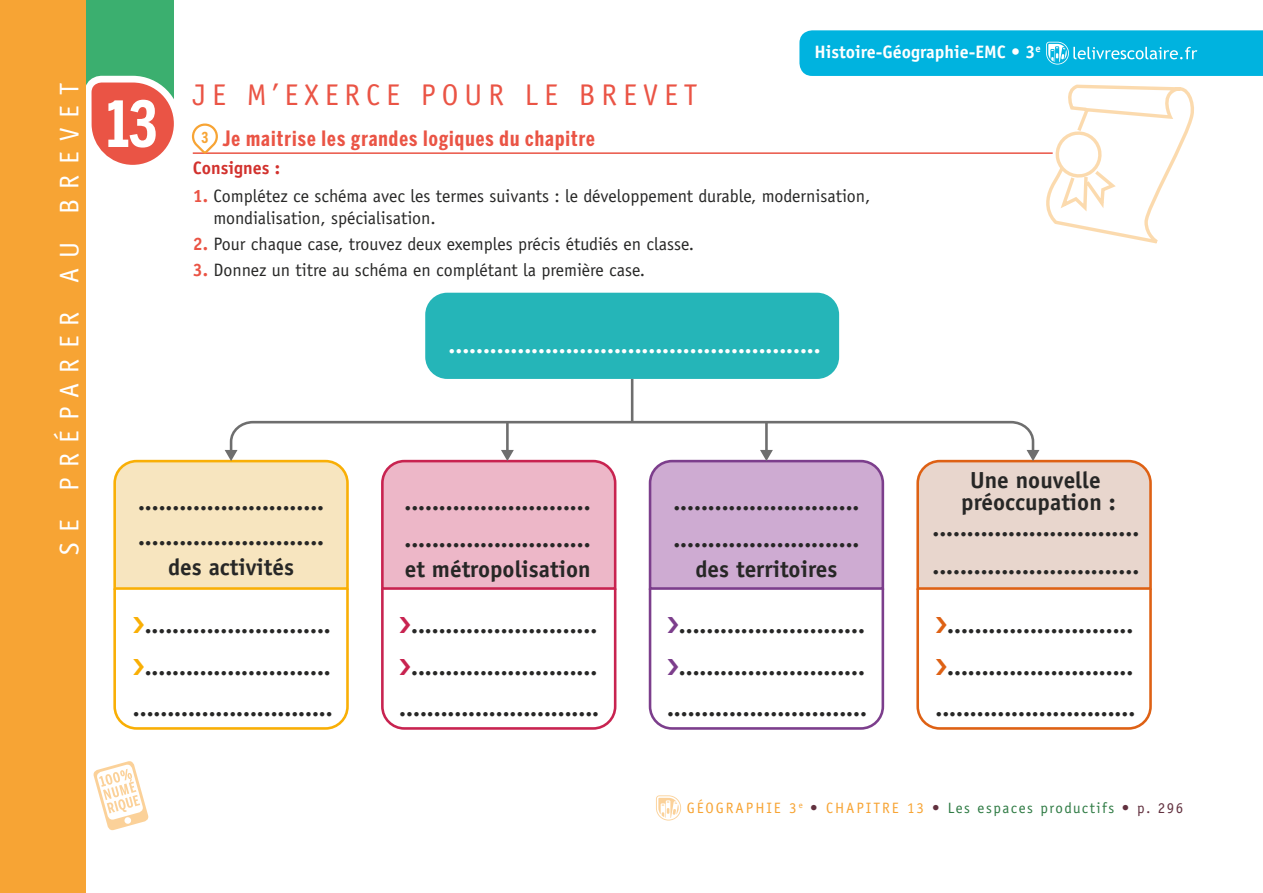
<style>
.page{position:relative;width:1263px;height:893px;background:#fff}
.page>*{position:absolute;margin:0;border:0;box-sizing:border-box;transform-origin:0 0}
.t1{font:700 63px "Benton Sans Comp";color:#fff}
.t2{font:30px "Officina Sans Std";letter-spacing:.2em;color:#ea5445}
.t3{font:27px "Officina Sans Std";letter-spacing:.38em;color:#fff}
.t4{font:700 23.25px/41.4px "Officina Sans Std";color:#272726;text-align:center}
.t5{font:700 23.25px "Officina Sans Std";color:#fff}
.t6{font:700 21px "Benton Sans Comp";letter-spacing:.05em;color:#ea5445}
.t7{font:18px/21.6px "Officina Sans Std";color:#272726}
.t8{font:700 18px "Officina Sans Std";color:#fff}
.t9{font:700 18px "Officina Sans Std";color:#d2322e}
.t10{font:15px "Officina Sans Std";letter-spacing:.13em;color:#f7a434}
.s1{font-size:15px;color:#f7a434}
.s2{font-weight:700;color:#ea5445}
.s3{color:#62313f}
.s4{color:#2f7b44}
</style>
<div class="page">
<svg style="left:799px;top:30px;width:464px;height:46px;background:#0bb6e0"></svg>
<div style="left:85px;top:0;width:89px;height:123px;background:#3baf6f"></div>
<svg style="left:1046px;top:84px;width:148px;height:160px"></svg>
<div style="left:0;top:0;width:85px;height:893px;background:#f7a434"></div>
<hr style="left:193px;top:152px;width:860px;height:2px;background:#ea5445">
<svg style="left:85px;top:69px;width:133px;height:109px"></svg>
<svg style="left:93px;top:761px;width:56px;height:70px"></svg>
<svg style="left:656px;top:795px;width:25px;height:25px"></svg>
<div style="left:425px;top:293px;width:414px;height:86px;background:#25b5b8;border-radius:22px"></div>
<hr style="left:631px;top:379px;width:2px;height:43px;background:#6e6e6e">
<svg style="left:113px;top:420px;width:1039px;height:310px"></svg>
<p class="t3" style="left:53px;top:555px;width:473px;rotate:-90deg">se préparer au brevet</p>
<h1 class="t1" style="left:107px;top:87px;width:52px">13</h1>
<p class="t2" style="left:193px;top:77px;width:506px">Je m’exerce pour le brevet</p>
<p class="t6" style="left:201px;top:126px;width:395px"><span class="s1">3</span> Je maitrise les grandes logiques du chapitre</p>
<p class="t8" style="left:814px;top:41px;width:228px">Histoire-Géographie-EMC • 3<sup>e</sup></p>
<p class="t9" style="left:193px;top:157px;width:89px">Consignes :</p>
<p class="t7" style="left:213px;top:186px;width:659px;text-indent:-21px"><span class="s2">1.</span> Complétez ce schéma avec les termes suivants : le développement durable, modernisation, mondialisation, spécialisation.</p>
<p class="t7" style="left:193px;top:233px;width:503px"><span class="s2">2.</span> Pour chaque case, trouvez deux exemples précis étudiés en classe.</p>
<p class="t7" style="left:193px;top:259px;width:454px"><span class="s2">3.</span> Donnez un titre au schéma en complétant la première case.</p>
<p class="t5" style="left:449px;top:330px;width:374px">......................................................</p>
<p class="t4" style="left:138px;top:481px;width:188px">...........................</p>
<p class="t4" style="left:404px;top:481px;width:188px">...........................</p>
<p class="t4" style="left:673px;top:481px;width:188px">...........................</p>
<p class="t4" style="left:961px;top:469px;width:156px;line-height:22px">Une nouvelle préoccupation :</p>
<p class="t4" style="left:932px;top:507px;width:208px">..............................</p>
<p class="t4" style="left:138px;top:516px;width:188px">...........................</p>
<p class="t4" style="left:404px;top:518px;width:188px">...........................</p>
<p class="t4" style="left:673px;top:518px;width:188px">...........................</p>
<p class="t4" style="left:168px;top:546px;width:127px">des activités</p>
<p class="t4" style="left:405px;top:548px;width:187px">et métropolisation</p>
<p class="t4" style="left:932px;top:545px;width:208px">..............................</p>
<p class="t4" style="left:695px;top:548px;width:143px">des territoires</p>
<p class="t4" style="left:133px;top:604px;width:201px">........................... ........................... .............................</p>
<p class="t4" style="left:399px;top:604px;width:201px">........................... ........................... .............................</p>
<p class="t4" style="left:667px;top:604px;width:201px">........................... ........................... .............................</p>
<p class="t4" style="left:935px;top:604px;width:201px">........................... ........................... .............................</p>
<p class="t10" style="left:687px;top:799px;width:498px">Géographi e 3<sup>e</sup> <span class="s3">•</span> Ch apitre 13 <span class="s3">•</span> <span class="s4">Les espaces productifs</span> <span class="s3">• p. 296</span></p>
</div>
